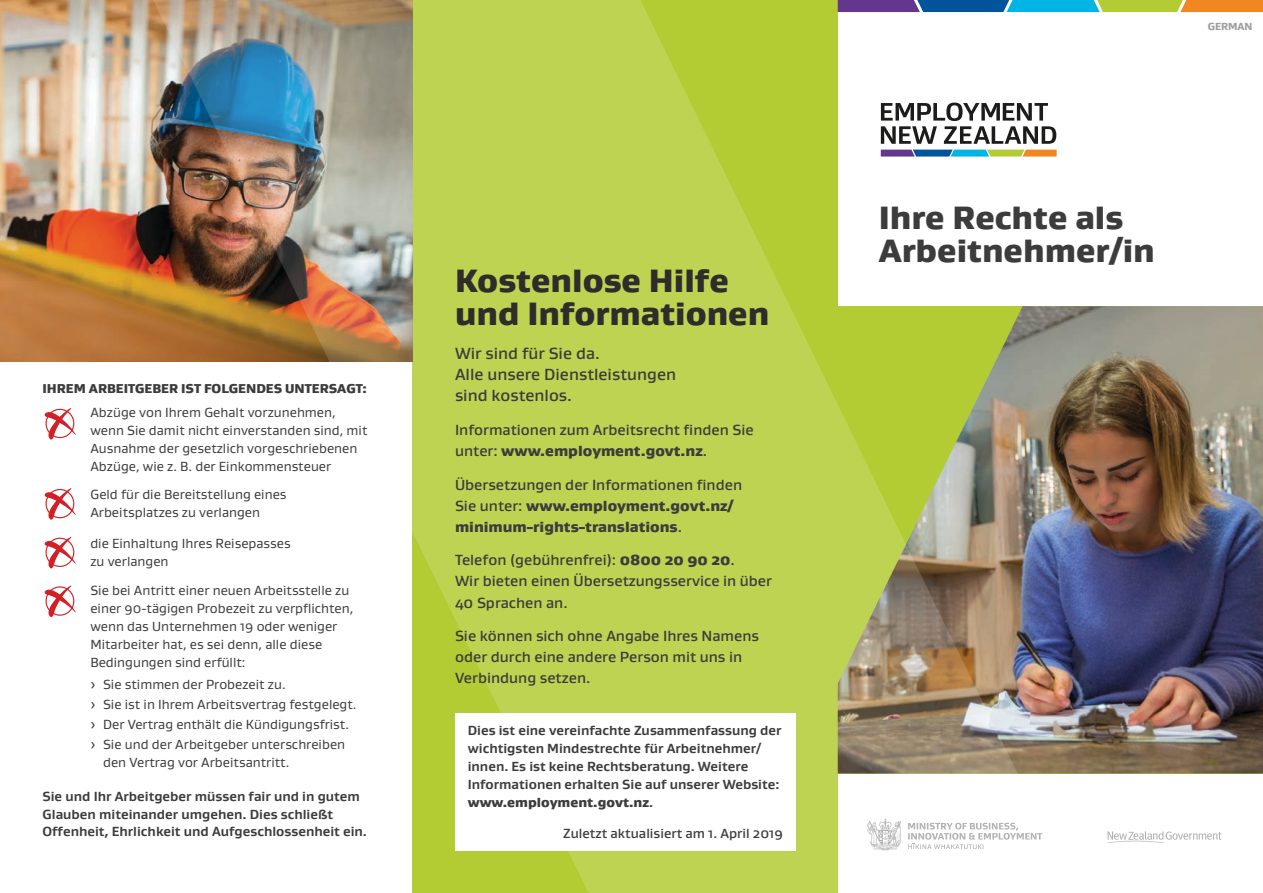
<style>
.page{position:relative;width:1263px;height:893px;background:#fff}
.page>*{position:absolute;margin:0;border:0;box-sizing:border-box;transform-origin:0 0}
.t1{font:900 33px/33px "Gustan";color:#2e2d2c}
.t2{font:900 33px/33px "Gustan";color:#3d3c3c}
.t3{font:500 16.5px/21px "Gustan";color:#3d3c3c}
.t4{font:500 15px/21px "Gustan";color:#3d3c3c}
.t5{font:900 15px/21px "Gustan";color:#3d3c3c}
.t6{font:13.5px/18px "Gustan";color:#3d3c3c}
.t7{font:700 13.5px/18px "Gustan";color:#3d3c3c}
.t8{font:500 13.5px "Gustan";color:#3d3c3c}
.t9{font:900 13.2px "Gustan";color:#3d3c3c}
.t10{font:800 10.5px "Gustan";letter-spacing:-.01em;color:#9e9d9d}
.s1{font-weight:900}
.s2{font-weight:500}
</style>
<div class="page">
<img style="left:1080px;top:306px;width:183px;height:467px">
<svg style="left:1107px;top:831px;width:114px;height:12px"></svg>
<img style="left:0;top:0;width:147px;height:361px">
<img style="left:147px;top:0;width:933px;height:893px">
<svg style="left:867px;top:819px;width:34px;height:32px"></svg>
<svg style="left:908px;top:823px;width:134px;height:26px"></svg>
<svg style="left:838px;top:0;width:425px;height:12px;background:#698780"></svg>
<svg style="left:44px;top:408px;width:32px;height:32px"></svg>
<svg style="left:44px;top:488px;width:32px;height:32px"></svg>
<svg style="left:44px;top:537px;width:32px;height:31px"></svg>
<svg style="left:44px;top:585px;width:32px;height:32px"></svg>
<div style="left:455px;top:713px;width:341px;height:137px;background:#fff"></div>
<p class="t9" style="left:43px;top:380px;width:326px">IHREM ARBEITGEBER IST FOLGENDES UNTERSAGT:</p>
<p class="t6" style="left:90px;top:403px;width:279px">Abzüge von Ihrem Gehalt vorzunehmen, wenn Sie damit nicht einverstanden sind, mit Ausnahme der gesetzlich vorgeschriebenen Abzüge, wie z. B. der Einkommensteuer</p>
<p class="t6" style="left:90px;top:485px;width:198px">Geld für die Bereitstellung eines<br>Arbeitsplatzes zu verlangen</p>
<p class="t6" style="left:90px;top:534px;width:202px">die Einhaltung Ihres Reisepasses zu verlangen</p>
<p class="t6" style="left:90px;top:581px;width:265px">Sie bei Antritt einer neuen Arbeitsstelle zu einer 90-tägigen Probezeit zu verpflichten, wenn das Unternehmen 19 oder weniger Mitarbeiter hat, es sei denn, alle diese Bedingungen sind erfüllt:</p>
<p class="t6" style="left:90px;top:674px;width:268px;line-height:20.1px">› Sie stimmen der Probezeit zu.<br>› Sie ist in Ihrem Arbeitsvertrag festgelegt. › Der Vertrag enthält die Kündigungsfrist. › Sie und der Arbeitgeber unterschreiben</p>
<p class="t6" style="left:103px;top:753px;width:188px">den Vertrag vor Arbeitsantritt.</p>
<p class="t7" style="left:43px;top:786px;width:326px">Sie und Ihr Arbeitgeber müssen fair und in gutem<br>Glauben miteinander umgehen. Dies schließt<br>Offenheit, Ehrlichkeit und Aufgeschlossenheit ein.</p>
<h1 class="t1" style="left:455px;top:264px;width:316px">Kostenlose Hilfe und Informationen</h1>
<p class="t3" style="left:455px;top:343px;width:223px">Wir sind für Sie da.<br>Alle unsere Dienstleistungen sind kostenlos.</p>
<p class="t4" style="left:455px;top:419px;width:300px">Informationen zum Arbeitsrecht finden Sie unter: <span class="s1">www.employment.govt.nz</span>.</p>
<p class="t5" style="left:455px;top:474px;width:289px"><span class="s2">Übersetzungen der Informationen finden<br>Sie unter:</span> www.employment.govt.nz/ minimum-rights-translations<span class="s2">.</span></p>
<p class="t4" style="left:455px;top:549px;width:319px">Telefon (gebührenfrei): <span class="s1">0800 20 90 20</span>.<br>Wir bieten einen Übersetzungsservice in über<br>40 Sprachen an.</p>
<p class="t4" style="left:455px;top:625px;width:305px">Sie können sich ohne Angabe Ihres Namens oder durch eine andere Person mit uns in<br>Verbindung setzen.</p>
<p class="t7" style="left:468px;top:721px;width:315px">Dies ist eine vereinfachte Zusammenfassung der wichtigsten Mindestrechte für Arbeitnehmer/ innen. Es ist keine Rechtsberatung. Weitere Informationen erhalten Sie auf unserer Website: <span class="s1">www.employment.govt.nz</span>.</p>
<p class="t8" style="left:563px;top:824px;width:221px">Zuletzt aktualisiert am 1. April 2019</p>
<p class="t10" style="left:1208px;top:19px;width:46px">GERMAN</p>
<h1 class="t2" style="left:879px;top:201px;width:278px">Ihre Rechte als<br>Arbeitnehmer/in</h1>
</div>
